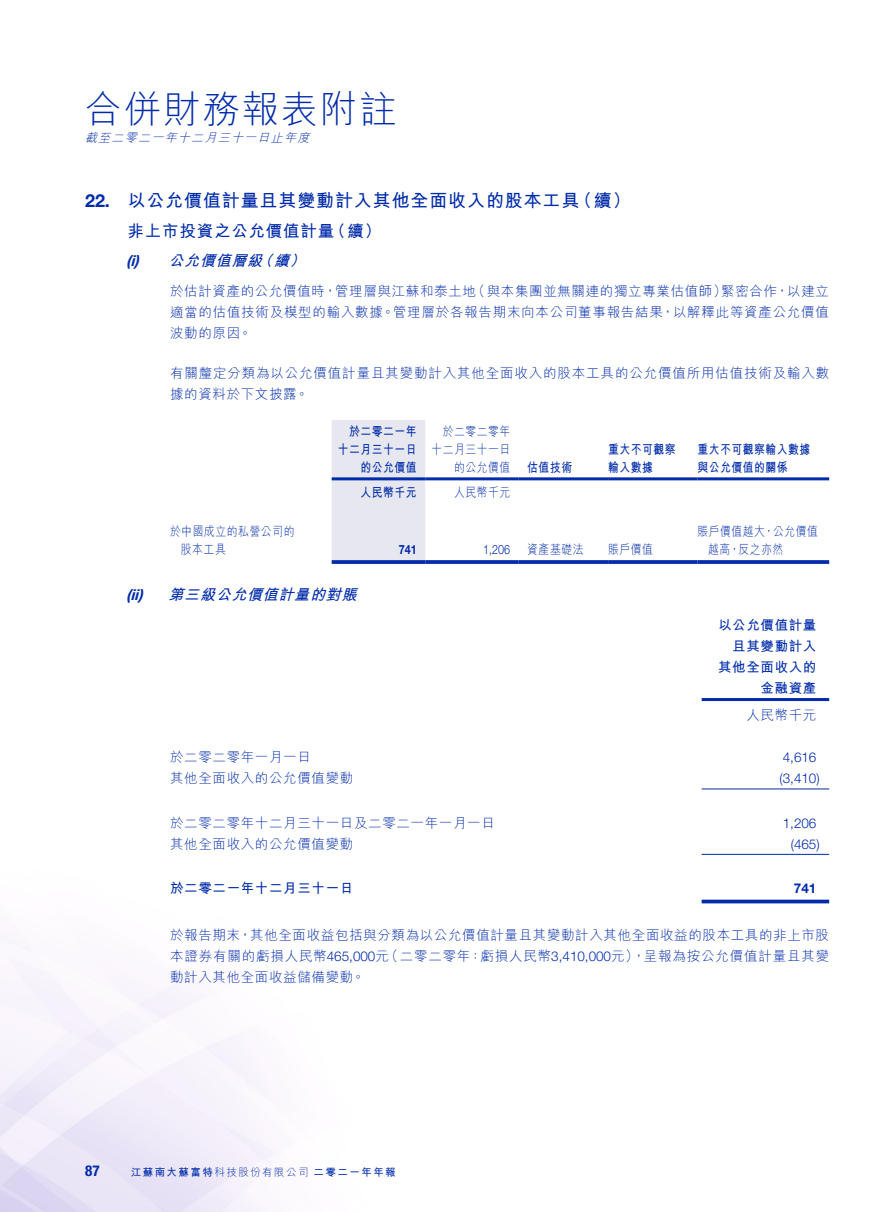
<style>
.page{position:relative;width:893px;height:1212px;background:#fff}
.page>*{position:absolute;margin:0;border:0;box-sizing:border-box;transform-origin:0 0}
.t1{font:300 37.5px "M Hei HK";letter-spacing:.045em;color:#002baa}
.t2{font:700 18px "M Hei HK";letter-spacing:.05em;color:#002baa}
.t3{font:700 16.5px "M Hei HK";letter-spacing:.05em;color:#002baa}
.t4{font:italic 700 15px "M Hei HK";color:#002baa}
.t5{font:italic 700 15px "Helvetica Neue LT Std";color:#002baa}
.t6{font:700 condensed 15px "Helvetica Neue LT Std";color:#002baa}
.t7{font:300 13.5px/21px "M Hei HK";letter-spacing:.055em;color:#002baa;text-align:justify}
.t8{font:700 13.5px/21px "M Hei HK";letter-spacing:.05em;color:#002baa;text-align:right}
.t9{font:300 13.5px "Helvetica Neue LT Std";color:#002baa}
.t10{font:700 13.5px "Helvetica Neue LT Std";color:#002baa}
.t11{font:300 12.75px/18px "M Hei HK";letter-spacing:.05em;color:#002baa;scale:.85 1}
.t12{font:700 12.75px/18px "M Hei HK";letter-spacing:.05em;color:#002baa;scale:.85 1}
.t13{font:300 12.75px "Helvetica Neue LT Std";color:#002baa;scale:.85 1}
.t14{font:700 12.75px "Helvetica Neue LT Std";color:#002baa;scale:.85 1}
.t15{font:italic 300 12px "M Hei HK";color:#002baa}
.t16{font:700 10.5px "M Hei HK";letter-spacing:.14em;color:#002baa}
.s1{font-family:"Helvetica Neue LT Std"}
.s2{font-weight:300}
</style>
<div class="page">
<div style="left:332px;top:420px;width:93px;height:140px;background:#e6e7ef"></div>
<hr style="left:332px;top:477px;width:93px;height:3px;background:#002baa">
<hr style="left:425px;top:477px;width:94px;height:3px;background:#002baa">
<hr style="left:519px;top:477px;width:89px;height:3px;background:#002baa">
<hr style="left:608px;top:477px;width:89px;height:3px;background:#002baa">
<hr style="left:697px;top:477px;width:132px;height:3px;background:#002baa">
<svg style="left:332px;top:560px;width:93px;height:4px"></svg>
<svg style="left:425px;top:560px;width:94px;height:4px"></svg>
<svg style="left:519px;top:560px;width:89px;height:4px"></svg>
<svg style="left:608px;top:560px;width:89px;height:4px"></svg>
<svg style="left:697px;top:560px;width:132px;height:4px"></svg>
<hr style="left:702px;top:698px;width:127px;height:3px;background:#002baa">
<hr style="left:702px;top:788px;width:127px;height:1px;background:#002baa">
<hr style="left:702px;top:854px;width:127px;height:1px;background:#002baa">
<hr style="left:702px;top:900px;width:127px;height:3px;background:#002baa">
<h1 class="t1" style="left:85px;top:90px;width:313px">合併財務報表附註</h1>
<p class="t15" style="left:85px;top:132px;width:229px">截至二零二一年十二月三十一日止年度</p>
<h2 class="t2" style="left:85px;top:188px;width:547px"><span class="s1">22.</span> 以公允價值計量且其變動計入其他全面收入的股本工具（續）</h2>
<p class="t3" style="left:128px;top:219px;width:255px">非上市投資之公允價值計量（續）</p>
<p class="t4" style="left:126px;top:250px;width:185px"><span class="s1">(i)</span> 公允價值層級（續）</p>
<p class="t7" style="left:170px;top:280px;width:660px">於估計資產的公允價值時，管理層與江蘇和泰土地（與本集團並無關連的獨立專業估值師）緊密合作，以建立適當的估值技術及模型的輸入數據。管理層於各報告期末向本公司董事報告結果，以解釋此等資產公允價值波動的原因。</p>
<p class="t7" style="left:170px;top:362px;width:661px">有關釐定分類為以公允價值計量且其變動計入其他全面收入的股本工具的公允價值所用估值技術及輸入數據的資料於下文披露。</p>
<p class="t12" style="left:338px;top:422px;width:94px;text-align:right">於二零二一年十二月三十一日的公允價值</p>
<p class="t11" style="left:431px;top:422px;width:94px;text-align:right">於二零二零年十二月三十一日的公允價值</p>
<p class="t12" style="left:608px;top:440px;width:81px">重大不可觀察輸入數據</p>
<p class="t12" style="left:697px;top:440px;width:135px">重大不可觀察輸入數據與公允價值的關係</p>
<p class="t12" style="left:527px;top:458px;width:54px">估值技術</p>
<p class="t11" style="left:181px;top:522px;width:135px;text-indent:-11px">於中國成立的私營公司的股本工具</p>
<p class="t12" style="left:360px;top:482px;width:68px">人民幣千元</p>
<p class="t11" style="left:454px;top:483px;width:68px">人民幣千元</p>
<p class="t14" style="left:399px;top:541px;width:23px">741</p>
<p class="t13" style="left:483px;top:541px;width:33px">1,206</p>
<p class="t11" style="left:527px;top:540px;width:68px">資產基礎法</p>
<p class="t11" style="left:608px;top:540px;width:54px">賬戶價值</p>
<p class="t5" style="left:126px;top:586px;width:18px">(ii)</p>
<p class="t4" style="left:169px;top:584px;width:195px">第三級公允價值計量的對賬</p>
<p class="t11" style="left:708px;top:522px;width:131px;text-indent:-11px">賬戶價值越大，公允價值越高，反之亦然</p>
<p class="t8" style="left:718px;top:613px;width:100px">以公允價值計量且其變動計入其他全面收入的金融資產</p>
<p class="t7" style="left:746px;top:705px;width:72px">人民幣千元</p>
<p class="t7" style="left:170px;top:747px;width:142px">於二零二零年一月一日</p>
<p class="t9" style="left:783px;top:749px;width:35px">4,616</p>
<p class="t7" style="left:170px;top:768px;width:185px">其他全面收入的公允價值變動</p>
<p class="t9" style="left:780px;top:770px;width:42px">(3,410)</p>
<p class="t7" style="left:170px;top:812px;width:326px">於二零二零年十二月三十一日及二零二一年一月一日</p>
<p class="t9" style="left:783px;top:815px;width:35px">1,206</p>
<p class="t7" style="left:170px;top:833px;width:185px">其他全面收入的公允價值變動</p>
<p class="t9" style="left:791px;top:836px;width:30px">(465)</p>
<p class="t8" style="left:170px;top:876px;width:185px">於二零二一年十二月三十一日</p>
<p class="t10" style="left:794px;top:880px;width:24px">741</p>
<p class="t7" style="left:170px;top:924px;width:661px">於報告期末，其他全面收益包括與分類為以公允價值計量且其變動計入其他全面收益的股本工具的非上市股本證券有關的虧損人民幣<span class="s1">465,000</span>元（二零二零年：虧損人民幣<span class="s1">3,410,000</span>元），呈報為按公允價值計量且其變動計入其他全面收益儲備變動。</p>
<p class="t6" style="left:85px;top:1161px;width:16px">87</p>
<p class="t16" style="left:131px;top:1165px;width:267px">江蘇南大蘇富特<span class="s2">科技股份有限公司</span>二零二一年年報</p>
</div>
